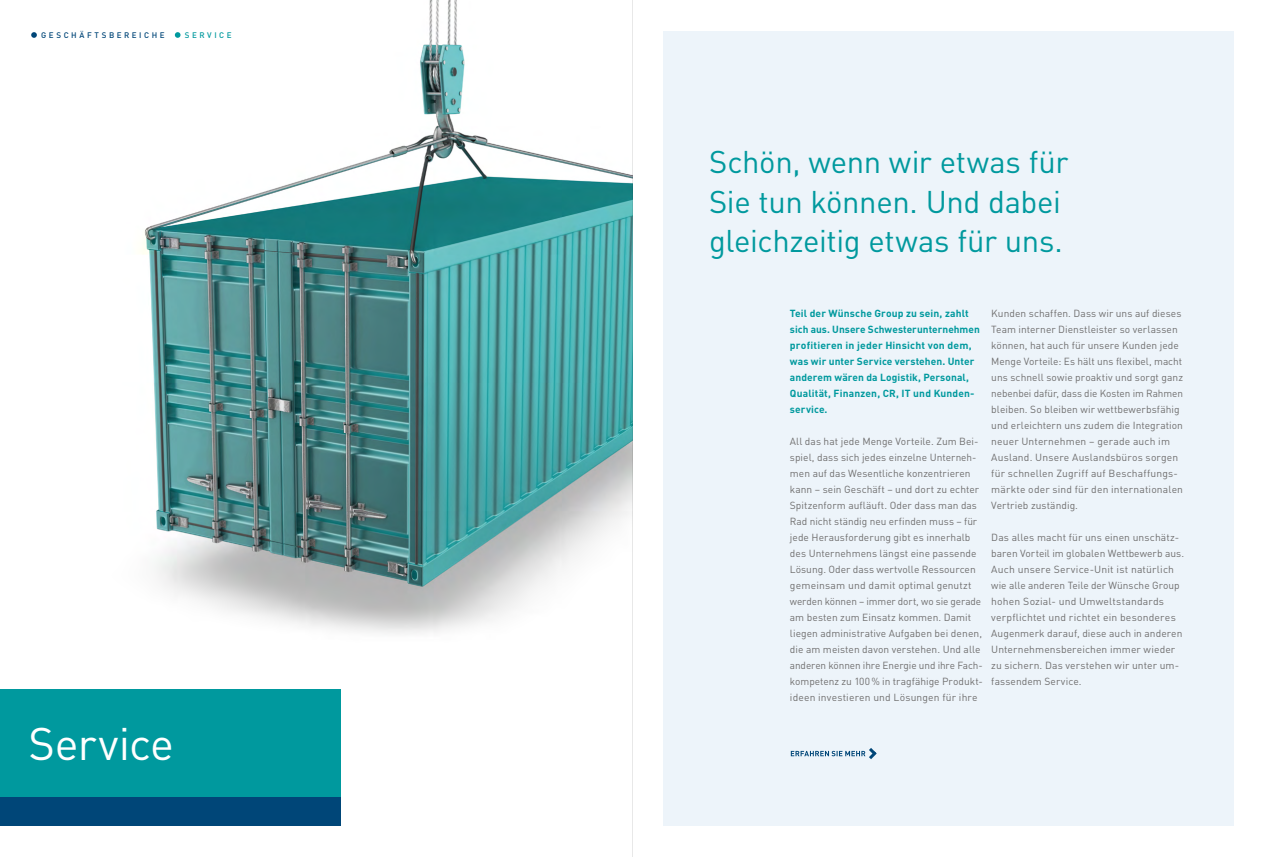
<style>
.page{position:relative;width:1265px;height:857px;background:#fff}
.page>*{position:absolute;margin:0;border:0;box-sizing:border-box;transform-origin:0 0}
.t1{font:45px "DIN";letter-spacing:-.01em;color:#fff}
.t2{font:31px/39px "DIN";letter-spacing:-.01em;color:#00999e}
.t3{font:10.2px/16px "DIN";letter-spacing:.005em;color:#706f6f}
.t4{font:700 10.2px/16px "DIN";letter-spacing:.01em;color:#00999e}
.t5{font:500 8px "DIN";letter-spacing:.315em;color:#004678}
.t6{font:500 8px "DIN";letter-spacing:.315em;color:#00999e}
</style>
<div class="page">
<div style="left:663px;top:31px;width:570px;height:794px;background:#edf4fa"></div>
<img style="left:141px;top:0;width:491px;height:634px">
<div style="left:0;top:689px;width:340px;height:136px;background:#00999e"></div>
<div style="left:0;top:797px;width:340px;height:28px;background:#004678"></div>
<svg style="left:31px;top:32px;width:6px;height:6px"></svg>
<svg style="left:175px;top:32px;width:5px;height:6px"></svg>
<hr style="left:632px;top:0;width:1px;height:856px;background:#1d1d1b">
<svg style="left:790px;top:748px;width:87px;height:12px"></svg>
<p class="t5" style="left:41px;top:30px;width:125px">GESCHÄFTSBEREICHE</p>
<p class="t6" style="left:185px;top:30px;width:48px">SERVICE</p>
<h1 class="t1" style="left:28px;top:714px;width:147px">Service</h1>
<h2 class="t2" style="left:709px;top:142px;width:361px">Schön, wenn wir etwas für<br>Sie tun können. Und dabei gleichzeitig etwas für uns.</h2>
<p class="t4" style="left:789px;top:304px;width:191px">Teil der Wünsche Group zu sein, zahlt sich aus. Unsere Schwesterunternehmen profitieren in jeder Hinsicht von dem, was wir unter Service verstehen. Unter anderem wären da Logistik, Personal, Qualität, Finanzen, CR, IT und Kunden&shy;service.</p>
<p class="t3" style="left:789px;top:433px;width:194px">All das hat jede Menge Vorteile. Zum Bei&shy;spiel, dass sich jedes einzelne Unterneh&shy;men auf das Wesentliche konzentrieren kann – sein Geschäft – und dort zu echter Spitzenform aufläuft. Oder dass man das Rad nicht ständig neu erfinden muss – für jede Herausforderung gibt es innerhalb des Unternehmens längst eine passende Lösung. Oder dass wertvolle Ressourcen gemeinsam und damit optimal genutzt werden können – immer dort, wo sie gerade am besten zum Einsatz kommen. Damit liegen administrative Aufgaben bei denen, die am meisten davon verstehen. Und alle anderen können ihre Energie und ihre Fach&shy;kompetenz zu 100% in tragfähige Produkt&shy;ideen investieren und Lösungen für ihre</p>
<p class="t3" style="left:991px;top:304px;width:193px">Kunden schaffen. Dass wir uns auf dieses Team interner Dienstleister so verlassen können, hat auch für unsere Kunden jede Menge Vorteile: Es hält uns flexibel, macht uns schnell sowie proaktiv und sorgt ganz nebenbei dafür, dass die Kosten im Rahmen bleiben. So bleiben wir wettbewerbsfähig und erleichtern uns zudem die Integration neuer Unternehmen – gerade auch im Ausland. Unsere Auslandsbüros sorgen für schnellen Zugriff auf Beschaffungs&shy;märkte oder sind für den internationalen Vertrieb zuständig.</p>
<p class="t3" style="left:991px;top:528px;width:194px">Das alles macht für uns einen unschätz&shy;baren Vorteil im globalen Wettbewerb aus.<br>Auch unsere Service-Unit ist natürlich wie alle anderen Teile der Wünsche Group hohen Sozial- und Umweltstandards verpflichtet und richtet ein besonderes Augenmerk darauf, diese auch in anderen Unternehmensbereichen immer wieder zu sichern. Das verstehen wir unter um&shy;fassendem Service.</p>
</div>
